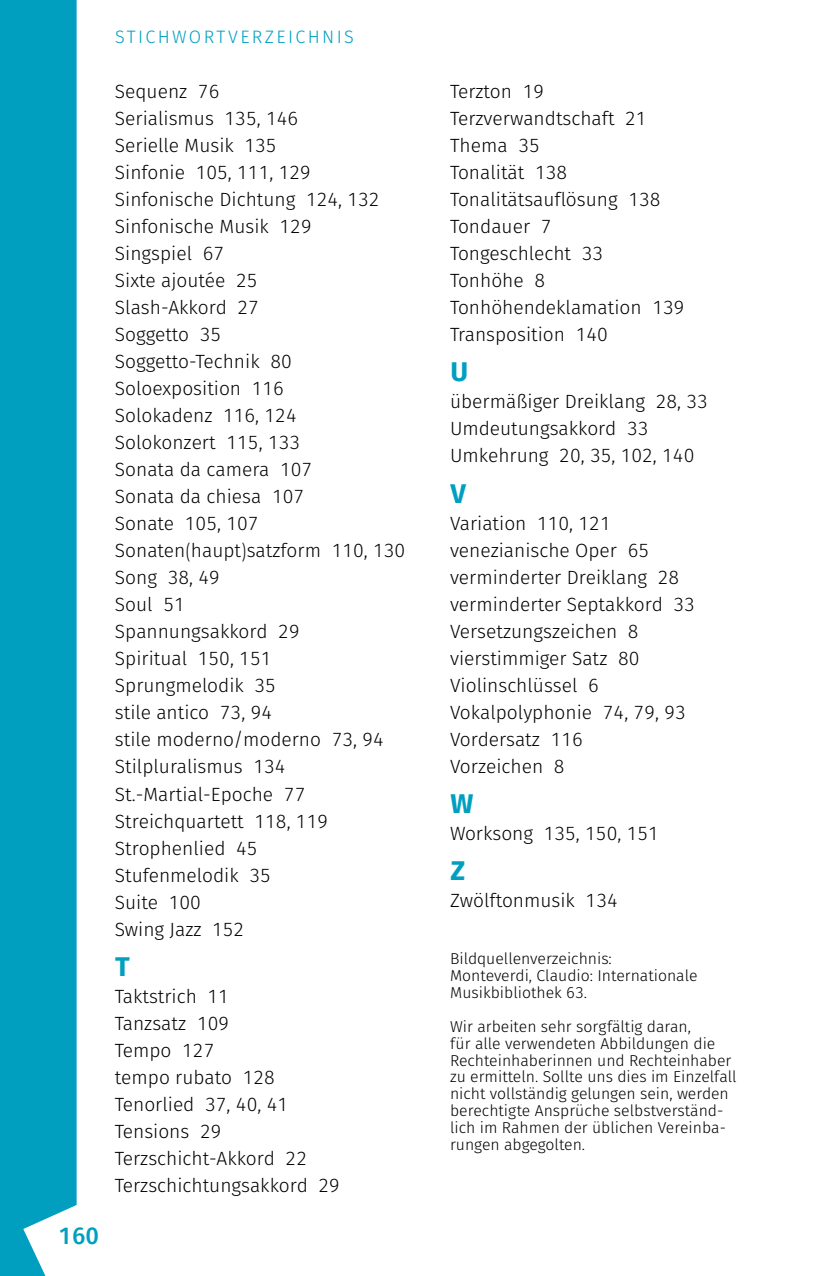
<style>
.page{position:relative;width:830px;height:1276px;background:#fff}
.page>*{position:absolute;margin:0;border:0;box-sizing:border-box;transform-origin:0 0}
.t1{font:700 27px "bs Faris Sans 1";color:#009fc0}
.t2{font:600 23.62px "bs Faris Sans 1";color:#009fc0}
.t3{font:300 19.12px/27px "bs Faris Sans 1";color:#000}
.t4{font:300 18px "bs Faris Sans 1";letter-spacing:.13em;color:#009fc0}
.t5{font:300 15.75px/16.9px "bs Faris Sans 1";color:#000}
</style>
<div class="page">
<div style="left:0;top:0;width:77px;height:1276px;background:#009fc0"></div>
<p class="t2" style="left:58px;top:1218px;width:42px">160</p>
<p class="t4" style="left:115px;top:24px;width:238px">Stichwortverzeichnis</p>
<p class="t3" style="left:115px;top:78px;width:292px">Sequenz 76<br>Serialismus 135, 146<br>Serielle Musik 135<br>Sinfonie 105, 111, 129<br>Sinfonische Dichtung 124, 132<br>Sinfonische Musik 129<br>Singspiel 67<br>Sixte ajoutée 25<br>Slash-Akkord 27<br>Soggetto 35<br>Soggetto-Technik 80<br>Soloexposition 116<br>Solokadenz 116, 124<br>Solokonzert 115, 133<br>Sonata da camera 107<br>Sonata da chiesa 107<br>Sonate 105, 107<br>Sonaten(haupt)satzform 110, 130<br>Song 38, 49<br>Soul 51<br>Spannungsakkord 29<br>Spiritual 150, 151<br>Sprungmelodik 35<br>stile antico 73, 94<br>stile moderno/moderno 73, 94<br>Stilpluralismus 134<br>St.-Martial-Epoche 77<br>Streichquartett 118, 119<br>Strophenlied 45<br>Stufenmelodik 35<br>Suite 100<br>Swing Jazz 152</p>
<h1 class="t1" style="left:115px;top:947px;width:17px">T</h1>
<p class="t3" style="left:115px;top:983px;width:226px">Taktstrich 11<br>Tanzsatz 109<br>Tempo 127<br>tempo rubato 128<br>Tenorlied 37, 40, 41<br>Tensions 29<br>Terzschicht-Akkord 22<br>Terzschichtungsakkord 29</p>
<p class="t3" style="left:450px;top:78px;width:236px">Terzton 19<br>Terzverwandtschaft 21<br>Thema 35<br>Tonalität 138<br>Tonalitätsauflösung 138<br>Tondauer 7<br>Tongeschlecht 33<br>Tonhöhe 8<br>Tonhöhendeklamation 139<br>Transposition 140</p>
<h1 class="t1" style="left:450px;top:353px;width:20px">U</h1>
<p class="t3" style="left:450px;top:389px;width:259px">übermäßiger Dreiklang 28, 33<br>Umdeutungsakkord 33<br>Umkehrung 20, 35, 102, 140</p>
<h1 class="t1" style="left:450px;top:474px;width:18px">V</h1>
<p class="t3" style="left:450px;top:510px;width:246px">Variation 110, 121 venezianische Oper 65 verminderter Dreiklang 28 verminderter Septakkord 33<br>Versetzungszeichen 8 vierstimmiger Satz 80<br>Violinschlüssel 6<br>Vokalpolyphonie 74, 79, 93<br>Vordersatz 116<br>Vorzeichen 8</p>
<h1 class="t1" style="left:450px;top:784px;width:25px">W</h1>
<p class="t3" style="left:450px;top:820px;width:210px">Worksong 135, 150, 151</p>
<h1 class="t1" style="left:450px;top:851px;width:17px">Z</h1>
<p class="t3" style="left:450px;top:887px;width:169px">Zwölftonmusik 134</p>
<p class="t5" style="left:450px;top:950px;width:249px">Bildquellenverzeichnis:<br>Monteverdi, Claudio: I nternationale<br>Musikbibliothek 63.</p>
<p class="t5" style="left:450px;top:1018px;width:288px">Wir arbeiten sehr sorgfältig daran,<br>für alle verwendeten Abbildungen die Rechteinhaberinnen und Rechteinhaber zu ermitteln. Sollte uns dies im Einzelfall nicht vollständig gelungen sein, werden berechtigte Ansprüche selbstverständ&shy;lich im Rahmen der üblichen Vereinba&shy;rungen abgegolten.</p>
</div>
